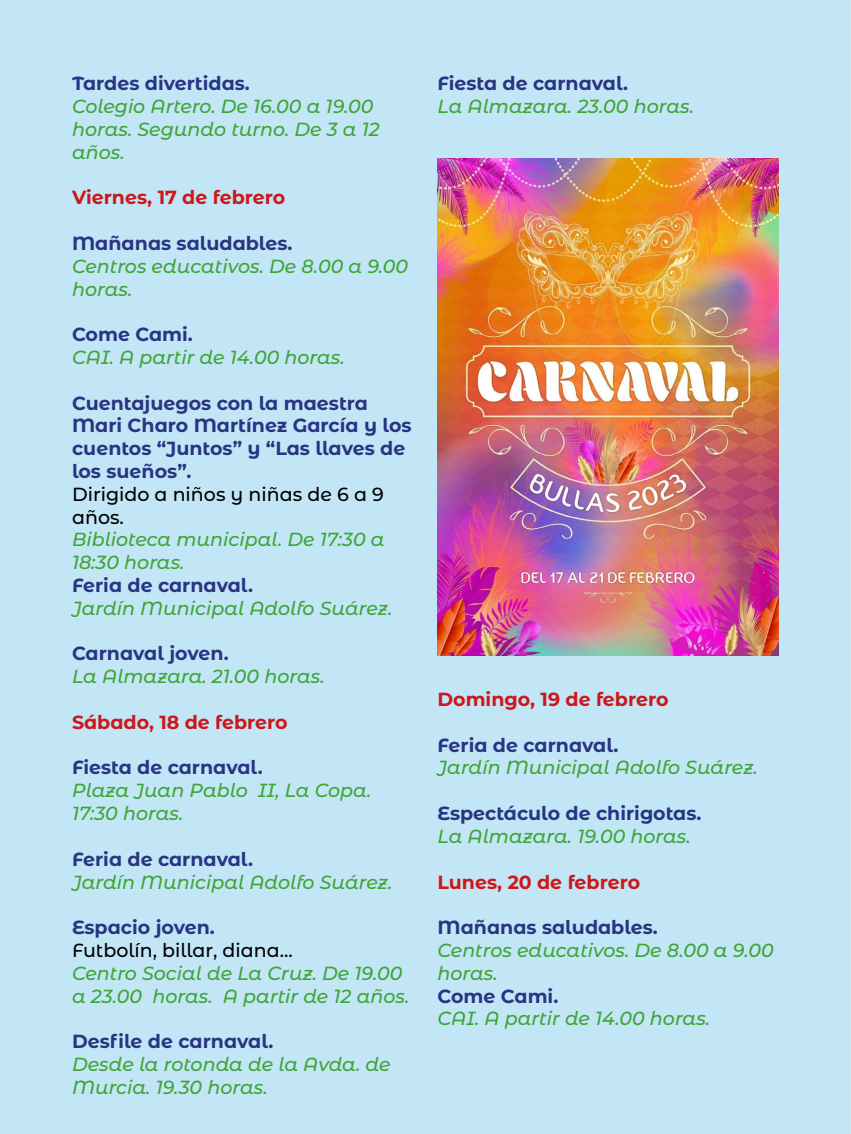
<style>
.page{position:relative;width:851px;height:1134px;background:#c2e6f6}
.page>*{position:absolute;margin:0;border:0;box-sizing:border-box;transform-origin:0 0}
.t1{font:italic 500 19px/22.8px "Montserrat Alternates";color:#3fa535}
.t2{font:700 19px/22.8px "Montserrat Alternates";color:#283583}
.t3{font:700 19px "Montserrat Alternates";color:#cd1719}
.t4{font:500 19px/22.8px "Montserrat Alternates";color:#000}
</style>
<div class="page">
<img style="left:437px;top:159px;width:341px;height:496px">
<p class="t2" style="left:72px;top:71px;width:179px">Tardes divertidas.</p>
<p class="t1" style="left:72px;top:94px;width:309px">Colegio Artero. De 16.00 a 19.00 horas. Segundo turno. De 3 a 12 años.</p>
<p class="t3" style="left:72px;top:184px;width:215px">Viernes, 17 de febrero</p>
<p class="t2" style="left:72px;top:231px;width:222px">Mañanas saludables.</p>
<p class="t1" style="left:72px;top:254px;width:338px">Centros educativos. De 8.00 a 9.00 horas.</p>
<p class="t2" style="left:72px;top:322px;width:122px">Come Cami.</p>
<p class="t1" style="left:72px;top:345px;width:274px">CAI. A partir de 14.00 horas.</p>
<p class="t2" style="left:72px;top:390px;width:341px">Cuentajuegos con la maestra<br>Mari Charo Martínez García y los cuentos “Juntos” y “Las llaves de los sueños”.</p>
<p class="t4" style="left:72px;top:482px;width:313px">Dirigido a niños y niñas de 6 a 9 años.</p>
<p class="t1" style="left:72px;top:527px;width:314px">Biblioteca municipal. De 17:30 a<br>18:30 horas.</p>
<p class="t2" style="left:72px;top:573px;width:182px">Feria de carnaval.</p>
<p class="t1" style="left:72px;top:596px;width:322px">Jardín Municipal Adolfo Suárez.</p>
<p class="t2" style="left:72px;top:641px;width:158px">Carnaval joven.</p>
<p class="t1" style="left:72px;top:664px;width:254px">La Almazara. 21.00 horas.</p>
<p class="t3" style="left:72px;top:708px;width:217px">Sábado, 18 de febrero</p>
<p class="t2" style="left:72px;top:755px;width:192px">Fiesta de carnaval.</p>
<p class="t1" style="left:72px;top:778px;width:301px">Plaza Juan Pablo II, La Copa.<br>17:30 horas.</p>
<p class="t2" style="left:72px;top:846px;width:182px">Feria de carnaval.</p>
<p class="t1" style="left:72px;top:869px;width:322px">Jardín Municipal Adolfo Suárez.</p>
<p class="t2" style="left:72px;top:915px;width:144px">Espacio joven.</p>
<p class="t4" style="left:72px;top:938px;width:222px">Futbolín, billar, diana...</p>
<p class="t1" style="left:72px;top:961px;width:339px">Centro Social de La Cruz. De 19.00 a 23.00 horas. A partir de 12 años.</p>
<p class="t2" style="left:72px;top:1029px;width:203px">Desfile de carnaval.</p>
<p class="t1" style="left:72px;top:1052px;width:320px">Desde la rotonda de la Avda. de<br>Murcia. 19.30 horas.</p>
<p class="t2" style="left:437px;top:71px;width:192px">Fiesta de carnaval.</p>
<p class="t1" style="left:437px;top:94px;width:258px">La Almazara. 23.00 horas.</p>
<p class="t3" style="left:437px;top:686px;width:232px">Domingo, 19 de febrero</p>
<p class="t2" style="left:437px;top:732px;width:182px">Feria de carnaval.</p>
<p class="t1" style="left:437px;top:755px;width:322px">Jardín Municipal Adolfo Suárez.</p>
<p class="t2" style="left:437px;top:801px;width:265px">Espectáculo de chirigotas.</p>
<p class="t1" style="left:437px;top:824px;width:255px">La Almazara. 19.00 horas.</p>
<p class="t3" style="left:437px;top:868px;width:204px">Lunes, 20 de febrero</p>
<p class="t2" style="left:437px;top:915px;width:222px">Mañanas saludables.</p>
<p class="t1" style="left:437px;top:938px;width:338px">Centros educativos. De 8.00 a 9.00 horas.</p>
<p class="t2" style="left:437px;top:983px;width:122px">Come Cami.</p>
<p class="t1" style="left:437px;top:1006px;width:274px">CAI. A partir de 14.00 horas.</p>
</div>
